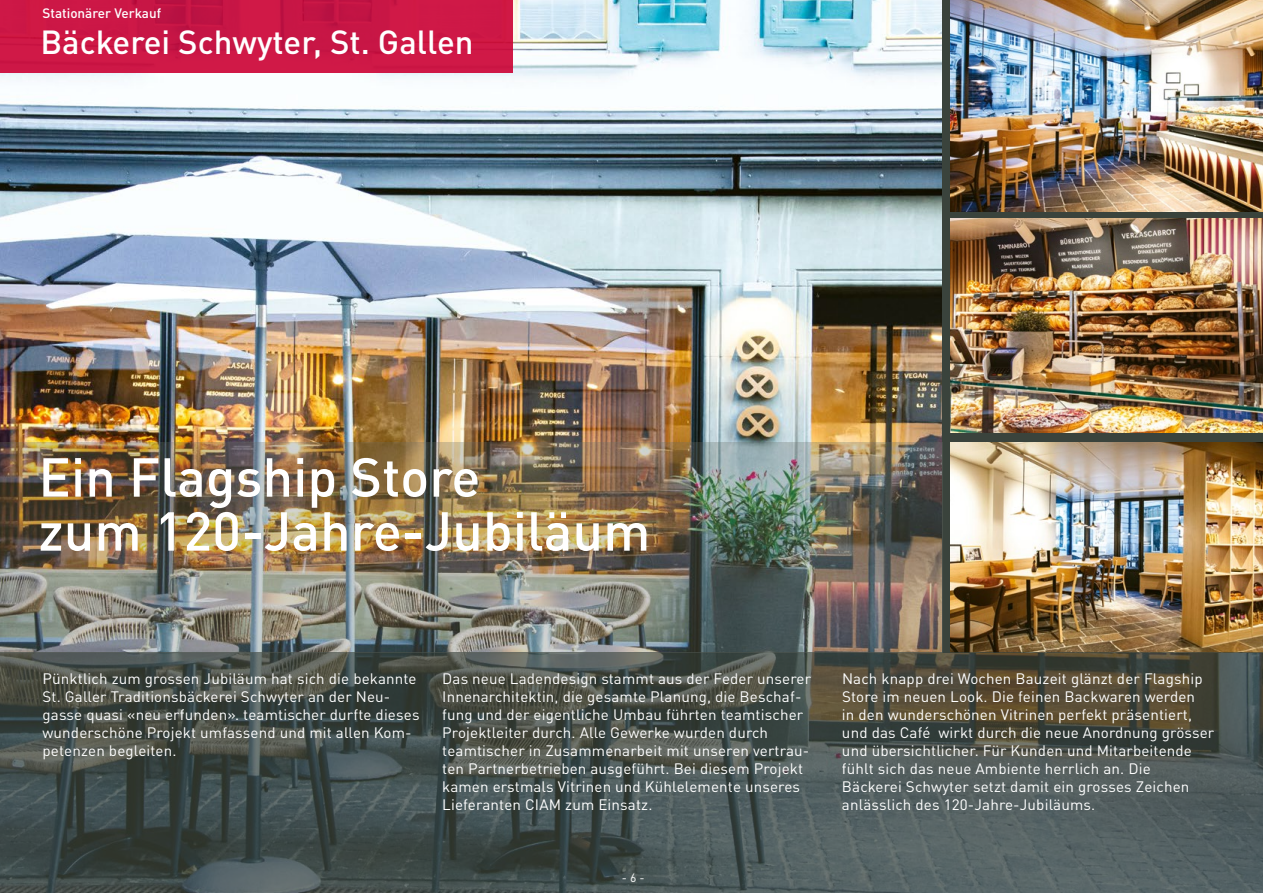
<style>
.page{position:relative;width:1263px;height:893px;background:#fff}
.page>*{position:absolute;margin:0;border:0;box-sizing:border-box;transform-origin:0 0}
.t1{font:500 54px/54px "DINOT";color:#fff}
.t2{font:500 33px "DINOT";color:#fff}
.t3{font:15px/18px "DINOT";letter-spacing:.01em;color:#fff}
.t4{font:500 13.5px "DINOT";color:#fff}
.t5{font:12px "DINOT";color:#fff}
</style>
<div class="page">
<img style="left:0;top:0;width:950px;height:653px">
<div style="left:942px;top:0;width:321px;height:652px;background:#3a433c"></div>
<img style="left:950px;top:0;width:313px;height:212px">
<img style="left:950px;top:442px;width:313px;height:211px">
<svg style="left:0;top:653px;width:1263px;height:240px;background:#49514d"></svg>
<img style="left:0;top:442px;width:942px;height:211px">
<img style="left:950px;top:219px;width:313px;height:213px">
<div style="left:0;top:0;width:512px;height:72px;background:linear-gradient(to bottom,#c81645,#ce1846)"></div>
<p class="t4" style="left:43px;top:4px;width:120px">Stationärer Verkauf</p>
<h2 class="t2" style="left:40px;top:21px;width:435px">Bäckerei Schwyter, St. Gallen</h2>
<h1 class="t1" style="left:38px;top:449px;width:614px">Ein Flagship Store<br>zum 120-Jahre-Jubiläum</h1>
<p class="t3" style="left:43px;top:669px;width:378px">Pünktlich zum grossen Jubiläum hat sich die bekannte St. Galler Traditionsbäckerei Schwyter an der Neu&shy;gasse quasi «neu erfunden». teamtischer durfte dieses wunderschöne Projekt umfassend und mit allen Kom&shy;petenzen begleiten.</p>
<p class="t3" style="left:442px;top:669px;width:370px">Das neue Ladendesign stammt aus der Feder unserer Innenarchitektin, die gesamte Planung, die Beschaf&shy;fung und der eigentliche Umbau führten teamtischer Projektleiter durch. Alle Gewerke wurden durch teamtischer in Zusammenarbeit mit unseren vertrau&shy;ten Partnerbetrieben ausgeführt. Bei diesem Projekt kamen erstmals Vitrinen und Kühlelemente unseres Lieferanten CIAM zum Einsatz.</p>
<p class="t3" style="left:842px;top:669px;width:374px">Nach knapp drei Wochen Bauzeit glänzt der Flagship Store im neuen Look. Die feinen Backwaren werden<br>in den wunderschönen Vitrinen perfekt präsentiert, und das Café wirkt durch die neue Anordnung grösser und übersichtlicher. Für Kunden und Mitarbeitende fühlt sich das neue Ambiente herrlich an. Die Bäckerei Schwyter setzt damit ein grosses Zeichen anlässlich des 120-Jahre-Jubiläums.</p>
<p class="t5" style="left:622px;top:870px;width:24px">- 6 -</p>
</div>
